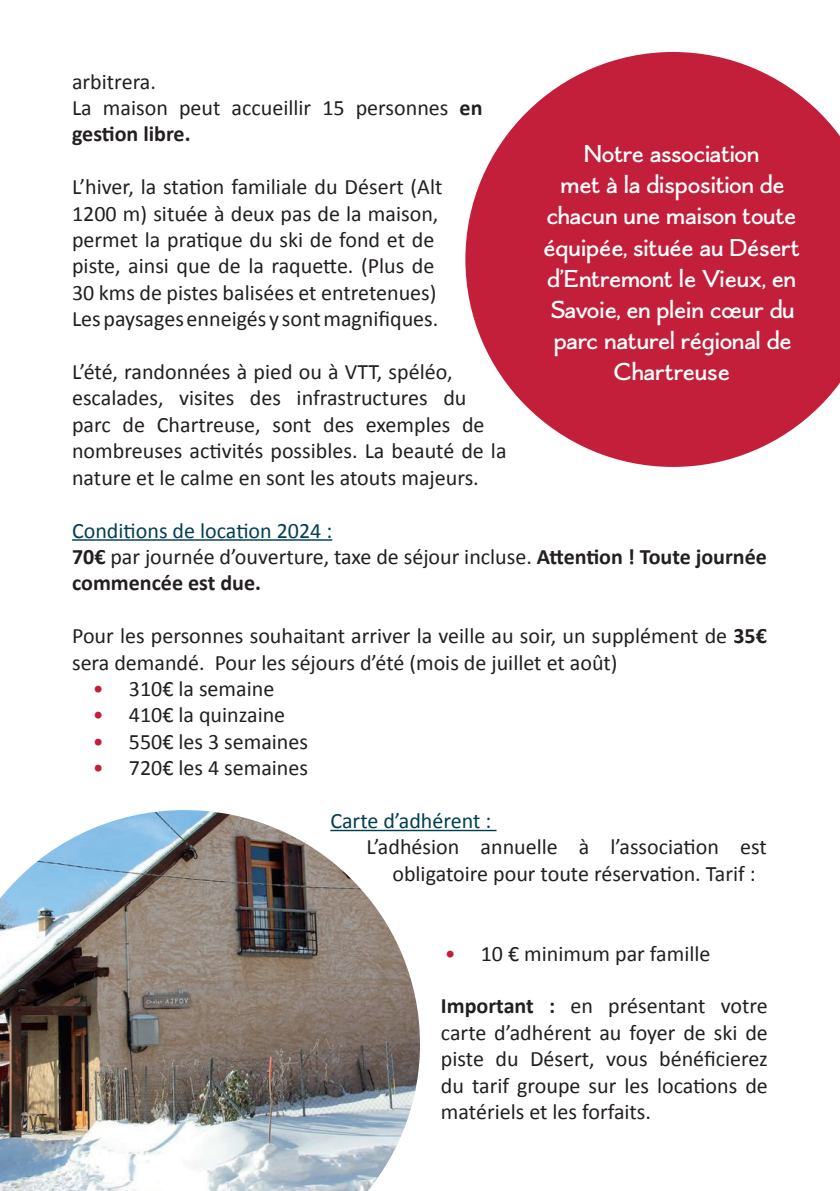
<style>
.page{position:relative;width:840px;height:1191px;background:#fff}
.page>*{position:absolute;margin:0;border:0;box-sizing:border-box;transform-origin:0 0}
.t1{font:26px/31.2px "Boucherie Flared";color:#fff;text-align:center}
.t2{font:22px/26.4px "Calibri";color:#231f20}
.t3{font:22px "Calibri";color:#003f51}
.s1{font-weight:700}
.s2{color:#003f51}
.s3{color:#c31f3b}
</style>
<div class="page">
<svg style="left:465px;top:52px;width:374px;height:415px;fill:#c31f3b"></svg>
<img style="left:0;top:810px;width:420px;height:381px">
<hr style="left:72px;top:539px;width:260px;height:2px;background:#003f51">
<hr style="left:330px;top:829px;width:166px;height:2px;background:#003f51">
<p class="t2" style="left:72px;top:67px;width:411px">arbitrera.<br>La maison peut accueillir 15 personnes <span class="s1">en gestion libre.</span></p>
<p class="t2" style="left:72px;top:173px;width:371px">L’hiver, la station familiale du Désert (Alt 1200 m) située à deux pas de la maison, permet la pratique du ski de fond et de piste, ainsi que de la raquette. (Plus de 30 kms de pistes balisées et entretenues)<br>Les paysages enneigés y sont magnifiques.</p>
<p class="t2" style="left:72px;top:358px;width:435px">L’été, randonnées à pied ou à VTT, spéléo, escalades, visites des infrastructures du parc de Chartreuse, sont des exemples de nombreuses activités possibles. La beauté de la nature et le calme en sont les atouts majeurs.</p>
<p class="t2" style="left:72px;top:516px;width:695px"><span class="s2">Conditions de location 2024 :<br></span><span class="s1">70€</span> par journée d’ouverture, taxe de séjour incluse. <span class="s1">Attention ! Toute journée commencée est due.</span></p>
<p class="t2" style="left:72px;top:622px;width:696px">Pour les personnes souhaitant arriver la veille au soir, un supplément de <span class="s1">35€ </span>sera demandé. Pour les séjours d’été (mois de juillet et août)</p>
<p class="t2" style="left:93px;top:675px;width:183px"><span class="s3">•</span> 310€ la semaine</p>
<p class="t2" style="left:93px;top:701px;width:194px"><span class="s3">•</span> 410€ la quinzaine</p>
<p class="t2" style="left:93px;top:727px;width:217px"><span class="s3">•</span> 550€ les 3 semaines</p>
<p class="t2" style="left:93px;top:754px;width:217px"><span class="s3">•</span> 720€ les 4 semaines</p>
<p class="t3" style="left:330px;top:805px;width:162px">Carte d’adhérent :</p>
<p class="t2" style="left:392px;top:833px;width:375px;text-indent:-26px">L’adhésion annuelle à l’association est obligatoire pour toute réservation. Tarif :</p>
<p class="t1" style="left:543px;top:138px;width:257px">Notre association<br>met à la disposition de chacun une maison toute équipée, située au Désert d’Entremont le Vieux, en<br>Savoie, en plein cœur du parc naturel régional de<br>Chartreuse</p>
<p class="t2" style="left:444px;top:939px;width:267px"><span class="s3">•</span> 10 € minimum par famille</p>
<p class="t2" style="left:440px;top:992px;width:328px;text-align:justify"><span class="s1">Important :</span> en présentant votre carte d’adhérent au foyer de ski de piste du Désert, vous bénéficierez du tarif groupe sur les locations de matériels et les forfaits.</p>
</div>
